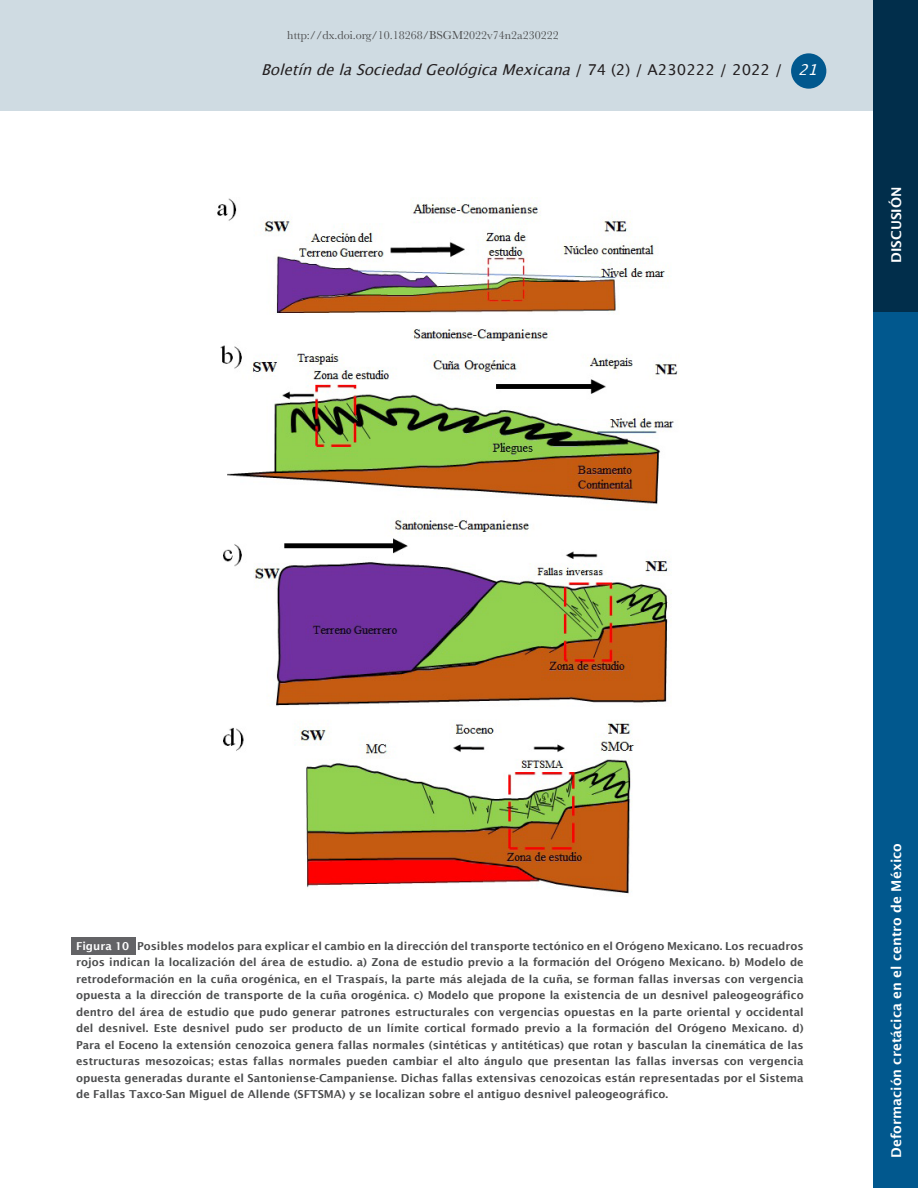
<style>
.page{position:relative;width:918px;height:1188px;background:#fff}
.page>*{position:absolute;margin:0;border:0;box-sizing:border-box;transform-origin:0 0}
.t1{font:italic 15px "Lucida Grande";color:#231f20}
.Sección{font:600 13.5px "Lucida Sans";color:#fff}
.t2{font:12px "Baskerville";color:#4b4c4d}
.Pie_de_figura{font:600 10.95px/16.5px "Lucida Sans";color:#4b4c4d;text-align:justify}
.Pie_de_figura__númer{font:600 10.95px "Lucida Sans";color:#fff}
.s1{font-style:normal}
.s2{color:#fff}
</style>
<div class="page">
<div style="left:874px;top:311px;width:44px;height:877px;background:#01588e"></div>
<div style="left:0;top:0;width:874px;height:111px;background:#cfdbe2"></div>
<div style="left:791px;top:53px;width:35px;height:36px;background:#01588e;border-radius:50%"></div>
<div style="left:874px;top:0;width:44px;height:311px;background:#012e4b"></div>
<img style="left:217px;top:197px;width:461px;height:698px">
<div style="left:72px;top:937px;width:64px;height:17px;background:#636366"></div>
<p class="t2" style="left:287px;top:27px;width:273px">http://dx.doi.org/10.18268/BSGM2022v74n2a230222</p>
<h1 class="t1" style="left:261px;top:59px;width:563px">BoletíndelaSociedadGeológicaMexicana<span class="s1">/ 7 4 ( 2 ) / A 2 3 0 2 2 2 / 2 0 2 2 /</span> <span class="s2">21</span></h1>
<p class="Sección" style="left:889px;top:263px;width:78px;rotate:-90deg">DISCUSIÓN</p>
<p class="Pie_de_figura" style="left:76px;top:938px;width:729px;text-indent:61px">Posibles modelos para explicar el cambio en la dirección del transporte tectónico en el Orógeno Mexicano. Los recuadros rojos indican la localización del área de estudio. a) Zona de estudio previo a la formación del Orógeno Mexicano. b) Modelo de retrodeformación en la cuña orogénica, en el Traspaís, la parte más alejada de la cuña, se forman fallas inversas con vergencia opuesta a la dirección de transporte de la cuña orogénica. c) Modelo que propone la existencia de un desnivel paleogeográfico dentro del área de estudio que pudo generar patrones estructurales con vergencias opuestas en la parte oriental y occidental del desnivel. Este desnivel pudo ser producto de un límite cortical formado previo a la formación del Orógeno Mexicano. d)<br>Para el Eoceno la extensión cenozoica genera fallas normales (sintéticas y antitéticas) que rotan y basculan la cinemática de las estructuras mesozoicas; estas fallas normales pueden cambiar el alto ángulo que presentan las fallas inversas con vergencia opuesta generadas durante el Santoniense-Campaniense. Dichas fallas extensivas cenozoicas están representadas por el Sistema de Fallas Taxco-San Miguel de Allende (SFTSMA) y se localizan sobre el antiguo desnivel paleogeográfico.</p>
<p class="Pie_de_figura__númer" style="left:76px;top:940px;width:55px">Figura 10</p>
<p class="Sección" style="left:889px;top:1158px;width:316px;rotate:-90deg">Deformación cretácica en el centro de México</p>
</div>
